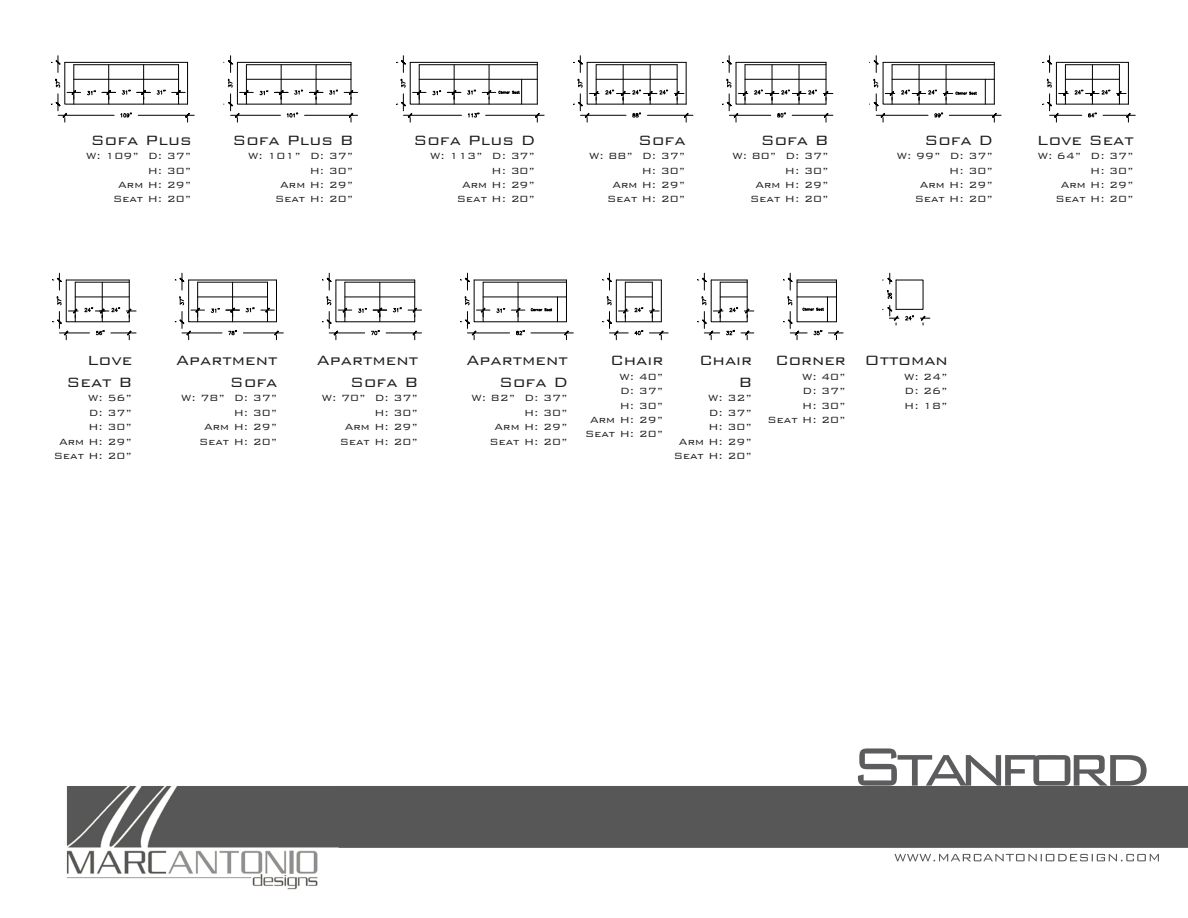
<style>
.page{position:relative;width:1188px;height:918px;background:#fff}
.page>*{position:absolute;margin:0;border:0;box-sizing:border-box;transform-origin:0 0}
.t1{font:300 72px "Bank Gothic BT";letter-spacing:-.14em;color:#5c5c5f}
.t2{font:300 18px "Bank Gothic BT";color:#231f20}
.t3{font:300 12px "Bank Gothic BT";color:#231f20}
</style>
<div class="page">
<img style="left:66px;top:786px;width:1122px;height:104px">
<svg style="left:50px;top:55px;width:1086px;height:68px"></svg>
<svg style="left:52px;top:272px;width:879px;height:69px"></svg>
<p class="t2" style="left:91px;top:131px;width:102px">Sofa Plus</p>
<p class="t3" style="left:86px;top:150px;width:107px">W: 109” D: 37”</p>
<p class="t3" style="left:148px;top:164px;width:45px">H: 30”</p>
<p class="t3" style="left:118px;top:179px;width:75px">Arm H: 29”</p>
<p class="t3" style="left:113px;top:193px;width:80px">Seat H: 20”</p>
<p class="t2" style="left:232px;top:131px;width:123px">Sofa Plus B</p>
<p class="t3" style="left:248px;top:150px;width:107px">W: 101” D: 37”</p>
<p class="t3" style="left:310px;top:164px;width:45px">H: 30”</p>
<p class="t3" style="left:280px;top:179px;width:75px">Arm H: 29”</p>
<p class="t3" style="left:275px;top:193px;width:80px">Seat H: 20”</p>
<p class="t2" style="left:413px;top:131px;width:123px">Sofa Plus D</p>
<p class="t3" style="left:430px;top:150px;width:107px">W: 113” D: 37”</p>
<p class="t3" style="left:492px;top:164px;width:45px">H: 30”</p>
<p class="t3" style="left:462px;top:179px;width:75px">Arm H: 29”</p>
<p class="t3" style="left:457px;top:193px;width:80px">Seat H: 20”</p>
<p class="t2" style="left:638px;top:131px;width:49px">Sofa</p>
<p class="t3" style="left:589px;top:150px;width:98px">W: 88” D: 37”</p>
<p class="t3" style="left:642px;top:164px;width:45px">H: 30”</p>
<p class="t3" style="left:612px;top:179px;width:75px">Arm H: 29”</p>
<p class="t3" style="left:607px;top:193px;width:80px">Seat H: 20”</p>
<p class="t2" style="left:761px;top:131px;width:70px">Sofa B</p>
<p class="t3" style="left:732px;top:150px;width:98px">W: 80” D: 37”</p>
<p class="t3" style="left:785px;top:164px;width:45px">H: 30”</p>
<p class="t3" style="left:755px;top:179px;width:75px">Arm H: 29”</p>
<p class="t3" style="left:750px;top:193px;width:80px">Seat H: 20”</p>
<p class="t2" style="left:924px;top:131px;width:70px">Sofa D</p>
<p class="t3" style="left:897px;top:150px;width:98px">W: 99” D: 37”</p>
<p class="t3" style="left:949px;top:164px;width:45px">H: 30”</p>
<p class="t3" style="left:920px;top:179px;width:75px">Arm H: 29”</p>
<p class="t3" style="left:915px;top:193px;width:80px">Seat H: 20”</p>
<p class="t2" style="left:1037px;top:131px;width:99px">Love Seat</p>
<p class="t3" style="left:1038px;top:150px;width:98px">W: 64” D: 37”</p>
<p class="t3" style="left:1090px;top:164px;width:45px">H: 30”</p>
<p class="t3" style="left:1061px;top:179px;width:75px">Arm H: 29”</p>
<p class="t3" style="left:1056px;top:193px;width:80px">Seat H: 20”</p>
<p class="t2" style="left:87px;top:351px;width:47px">Love</p>
<p class="t2" style="left:67px;top:373px;width:67px">Seat B</p>
<p class="t3" style="left:88px;top:392px;width:45px">W: 56”</p>
<p class="t3" style="left:89px;top:406px;width:45px">D: 37”</p>
<p class="t3" style="left:88px;top:421px;width:45px">H: 30”</p>
<p class="t3" style="left:59px;top:435px;width:75px">Arm H: 29”</p>
<p class="t3" style="left:54px;top:449px;width:80px">Seat H: 20”</p>
<p class="t2" style="left:176px;top:351px;width:103px">Apartment</p>
<p class="t2" style="left:230px;top:373px;width:49px">Sofa</p>
<p class="t3" style="left:181px;top:392px;width:98px">W: 78” D: 37”</p>
<p class="t3" style="left:234px;top:406px;width:45px">H: 30”</p>
<p class="t3" style="left:204px;top:421px;width:75px">Arm H: 29”</p>
<p class="t3" style="left:199px;top:435px;width:80px">Seat H: 20”</p>
<p class="t2" style="left:317px;top:351px;width:103px">Apartment</p>
<p class="t2" style="left:350px;top:373px;width:70px">Sofa B</p>
<p class="t3" style="left:322px;top:392px;width:98px">W: 70” D: 37”</p>
<p class="t3" style="left:374px;top:406px;width:45px">H: 30”</p>
<p class="t3" style="left:345px;top:421px;width:75px">Arm H: 29”</p>
<p class="t3" style="left:340px;top:435px;width:80px">Seat H: 20”</p>
<p class="t2" style="left:467px;top:351px;width:103px">Apartment</p>
<p class="t2" style="left:499px;top:373px;width:70px">Sofa D</p>
<p class="t3" style="left:472px;top:392px;width:98px">W: 82” D: 37”</p>
<p class="t3" style="left:524px;top:406px;width:45px">H: 30”</p>
<p class="t3" style="left:495px;top:421px;width:75px">Arm H: 29”</p>
<p class="t3" style="left:489px;top:435px;width:80px">Seat H: 20”</p>
<p class="t2" style="left:610px;top:351px;width:55px">Chair</p>
<p class="t3" style="left:620px;top:370px;width:45px">W: 40”</p>
<p class="t3" style="left:620px;top:385px;width:45px">D: 37”</p>
<p class="t3" style="left:620px;top:399px;width:45px">H: 30”</p>
<p class="t3" style="left:590px;top:413px;width:75px">Arm H: 29”</p>
<p class="t3" style="left:585px;top:428px;width:80px">Seat H: 20”</p>
<p class="t2" style="left:699px;top:351px;width:55px">Chair</p>
<p class="t2" style="left:738px;top:373px;width:15px">B</p>
<p class="t3" style="left:708px;top:392px;width:45px">W: 32”</p>
<p class="t3" style="left:709px;top:406px;width:45px">D: 37”</p>
<p class="t3" style="left:708px;top:421px;width:45px">H: 30”</p>
<p class="t3" style="left:679px;top:435px;width:75px">Arm H: 29”</p>
<p class="t3" style="left:674px;top:449px;width:80px">Seat H: 20”</p>
<p class="t2" style="left:775px;top:351px;width:72px">Corner</p>
<p class="t3" style="left:802px;top:370px;width:45px">W: 40”</p>
<p class="t3" style="left:803px;top:385px;width:45px">D: 37”</p>
<p class="t3" style="left:802px;top:399px;width:45px">H: 30”</p>
<p class="t3" style="left:768px;top:413px;width:80px">Seat H: 20”</p>
<p class="t2" style="left:864px;top:351px;width:85px">Ottoman</p>
<p class="t3" style="left:904px;top:370px;width:45px">W: 24”</p>
<p class="t3" style="left:905px;top:385px;width:45px">D: 26”</p>
<p class="t3" style="left:904px;top:399px;width:45px">H: 18”</p>
<p class="t1" style="left:850px;top:729px;width:305px">Stanford</p>
</div>
